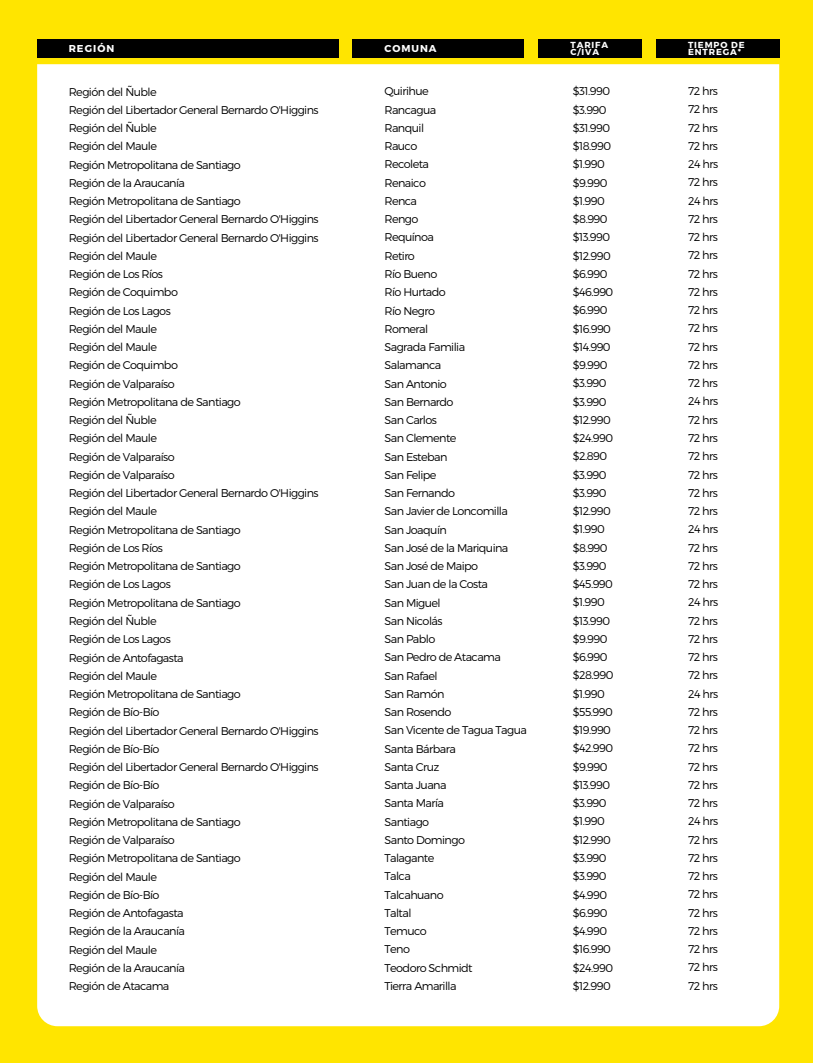
<style>
.page{position:relative;width:813px;height:1063px;background:#fff}
.page>*{position:absolute;margin:0;border:0;box-sizing:border-box;transform-origin:0 0}
.t1{font:11.25px/18.2px "Trueno Lt";letter-spacing:-.05em;color:#000}
.t2{font:10px "Trueno Bd";letter-spacing:.1em;color:#fff}
.t3{font:8.75px/7.5px "Trueno Bd";letter-spacing:.1em;color:#fff}
</style>
<div class="page">
<div style="left:0;top:0;width:812px;height:1062px;background:#ffe500"></div>
<div style="left:37px;top:64px;width:742px;height:962px;background:#fff"></div>
<div style="left:37px;top:39px;width:301px;height:18px;background:#000"></div>
<div style="left:352px;top:39px;width:172px;height:18px;background:#000"></div>
<div style="left:538px;top:39px;width:103px;height:18px;background:#000"></div>
<div style="left:655px;top:39px;width:124px;height:18px;background:#000"></div>
<p class="t2" style="left:69px;top:42px;width:47px">REGIÓN</p>
<p class="t2" style="left:384px;top:42px;width:54px">COMUNA</p>
<p class="t3" style="left:570px;top:41px;width:39px">TARIFA<br>C/IVA</p>
<p class="t3" style="left:688px;top:41px;width:58px">TIEMPO DE<br>ENTREGA*</p>
<p class="t1" style="left:69px;top:82px;width:251px">Región del Ñuble<br>Región del Libertador General Bernardo O'Higgins<br>Región del Ñuble<br>Región del Maule<br>Región Metropolitana de Santiago<br>Región de la Araucanía<br>Región Metropolitana de Santiago<br>Región del Libertador General Bernardo O'Higgins<br>Región del Libertador General Bernardo O'Higgins<br>Región del Maule<br>Región de Los Ríos<br>Región de Coquimbo<br>Región de Los Lagos<br>Región del Maule<br>Región del Maule<br>Región de Coquimbo<br>Región de Valparaíso<br>Región Metropolitana de Santiago<br>Región del Ñuble<br>Región del Maule<br>Región de Valparaíso<br>Región de Valparaíso<br>Región del Libertador General Bernardo O'Higgins<br>Región del Maule<br>Región Metropolitana de Santiago<br>Región de Los Ríos<br>Región Metropolitana de Santiago<br>Región de Los Lagos<br>Región Metropolitana de Santiago<br>Región del Ñuble<br>Región de Los Lagos<br>Región de Antofagasta<br>Región del Maule<br>Región Metropolitana de Santiago<br>Región de Bío-Bío<br>Región del Libertador General Bernardo O'Higgins<br>Región de Bío-Bío<br>Región del Libertador General Bernardo O'Higgins<br>Región de Bío-Bío<br>Región de Valparaíso<br>Región Metropolitana de Santiago<br>Región de Valparaíso<br>Región Metropolitana de Santiago<br>Región del Maule<br>Región de Bío-Bío<br>Región de Antofagasta<br>Región de la Araucanía<br>Región del Maule<br>Región de la Araucanía<br>Región de Atacama</p>
<p class="t1" style="left:384px;top:82px;width:144px">Quirihue<br>Rancagua<br>Ranquil<br>Rauco<br>Recoleta<br>Renaico<br>Renca<br>Rengo<br>Requínoa<br>Retiro<br>Río Bueno<br>Río Hurtado<br>Río Negro<br>Romeral<br>Sagrada Familia<br>Salamanca<br>San Antonio<br>San Bernardo<br>San Carlos<br>San Clemente<br>San Esteban<br>San Felipe<br>San Fernando<br>San Javier de Loncomilla<br>San Joaquín<br>San José de la Mariquina<br>San José de Maipo<br>San Juan de la Costa<br>San Miguel<br>San Nicolás<br>San Pablo<br>San Pedro de Atacama<br>San Rafael<br>San Ramón<br>San Rosendo<br>San Vicente de Tagua Tagua<br>Santa Bárbara<br>Santa Cruz<br>Santa Juana<br>Santa María<br>Santiago<br>Santo Domingo<br>Talagante<br>Talca<br>Talcahuano<br>Taltal<br>Temuco<br>Teno<br>Teodoro Schmidt<br>Tierra Amarilla</p>
<p class="t1" style="left:573px;top:82px;width:42px">$31.990 $3.990 $31.990 $18.990 $1.990 $9.990 $1.990 $8.990 $13.990 $12.990 $6.990 $46.990 $6.990 $16.990 $14.990 $9.990 $3.990 $3.990 $12.990 $24.990 $2.890 $3.990 $3.990 $12.990 $1.990 $8.990 $3.990 $45.990 $1.990 $13.990 $9.990 $6.990 $28.990 $1.990 $55.990 $19.990 $42.990 $9.990 $13.990 $3.990 $1.990 $12.990 $3.990 $3.990 $4.990 $6.990 $4.990 $16.990 $24.990 $12.990</p>
<p class="t1" style="left:688px;top:82px;width:32px;text-align:justify">72 hrs 72 hrs 72 hrs 72 hrs 24 hrs 72 hrs 24 hrs 72 hrs 72 hrs 72 hrs 72 hrs 72 hrs 72 hrs 72 hrs 72 hrs 72 hrs 72 hrs 24 hrs 72 hrs 72 hrs 72 hrs 72 hrs 72 hrs 72 hrs 24 hrs 72 hrs 72 hrs 72 hrs 24 hrs 72 hrs 72 hrs 72 hrs 72 hrs 24 hrs 72 hrs 72 hrs 72 hrs 72 hrs 72 hrs 72 hrs 24 hrs 72 hrs 72 hrs 72 hrs 72 hrs 72 hrs 72 hrs 72 hrs 72 hrs 72 hrs</p>
</div>
